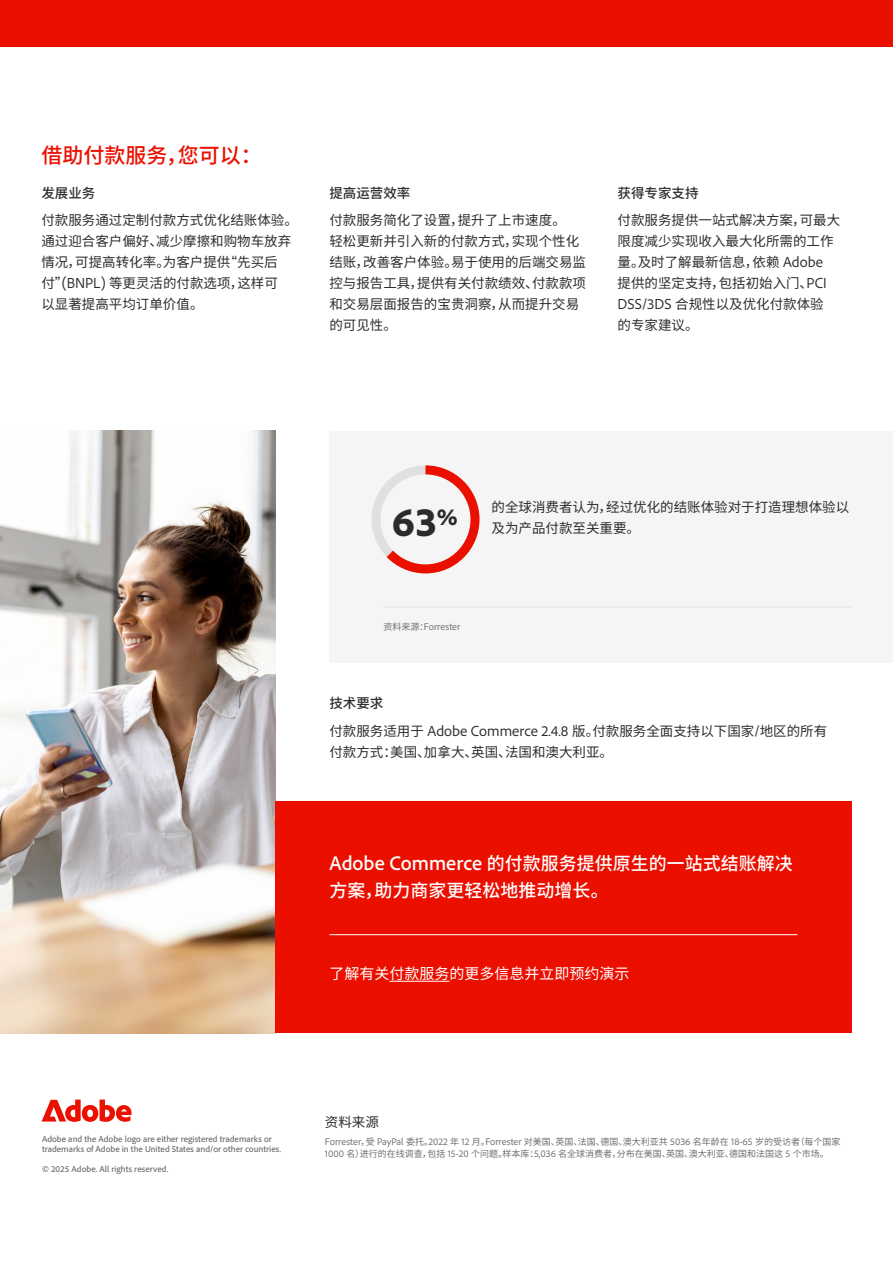
<style>
.page{position:relative;width:893px;height:1263px;background:#fff}
.page>*{position:absolute;margin:0;border:0;box-sizing:border-box;transform-origin:0 0}
.Body_Copy{font:900 34.5px "Adobe Clean Han SC";color:#2b2b2b}
.Headline{font:700 21px "Adobe Clean Han SC";color:#eb0f00}
.t1{font:700 18px/27px "Adobe Clean Han SC";color:#fff}
.Body_Copy-2{font:15px "Adobe Clean Han SC";color:#fff}
.Body_Copy-3{font:13.5px/21px "Adobe Clean Han SC";color:#2c2c2c}
.Body_Copy-4{font:700 13.5px "Adobe Clean Han SC";color:#2c2c2c}
.Body_Copy-5{font:9px/12px "Adobe Clean Han SC";color:#6e6e6e}
.Body_Copy-6{font:500 9px "Adobe Clean";color:#6e6e6e}
</style>
<div class="page">
<div style="left:329px;top:431px;width:564px;height:232px;background:#f5f5f5"></div>
<img style="left:0;top:431px;width:275px;height:602px">
<div style="left:275px;top:801px;width:576px;height:232px;background:#eb0f00"></div>
<div style="left:0;top:0;width:893px;height:46px;background:#eb0f00"></div>
<hr style="left:389px;top:981px;width:60px;height:1px;background:#fff">
<hr style="left:329px;top:934px;width:468px;height:1px;background:#fff">
<hr style="left:383px;top:607px;width:468px;height:1px;background:#b6b6b6">
<svg style="left:42px;top:1099px;width:90px;height:23px"></svg>
<svg style="left:377px;top:465px;width:103px;height:109px"></svg>
<p class="Headline" style="left:41px;top:143px;width:222px">借助付款服务，您可以：</p>
<p class="Body_Copy-4" style="left:41px;top:185px;width:56px">发展业务</p>
<p class="Body_Copy-3" style="left:41px;top:210px;width:258px">付款服务通过定制付款方式优化结账体验。通过迎合客户偏好、减少摩擦和购物车放弃情况，可提高转化率。为客户提供“先买后付”(BNPL) 等更灵活的付款选项，这样可<br>以显著提高平均订单价值。</p>
<p class="Body_Copy-4" style="left:329px;top:185px;width:83px">提高运营效率</p>
<p class="Body_Copy-3" style="left:329px;top:210px;width:258px">付款服务简化了设置，提升了上市速度。<br>轻松更新并引入新的付款方式，实现个性化结账，改善客户体验。易于使用的后端交易监控与报告工具，提供有关付款绩效、付款款项和交易层面报告的宝贵洞察，从而提升交易的可见性。</p>
<p class="Body_Copy-4" style="left:617px;top:185px;width:82px">获得专家支持</p>
<p class="Body_Copy-3" style="left:617px;top:210px;width:224px">付款服务提供一站式解决方案，可最大限度减少实现收入最大化所需的工作量。及时了解最新信息，依赖 Adobe<br>提供的坚定支持，包括初始入门、PCI<br>DSS/3DS 合规性以及优化付款体验的专家建议。</p>
<p class="Body_Copy" style="left:392px;top:504px;width:67px">63<sup>%</sup></p>
<p class="Body_Copy-3" style="left:491px;top:497px;width:359px">的全球消费者认为，经过优化的结账体验对于打造理想体验以及为产品付款至关重要。</p>
<p class="Body_Copy-5" style="left:383px;top:621px;width:78px">资料来源：Forrester</p>
<p class="Body_Copy-4" style="left:329px;top:696px;width:55px">技术要求</p>
<p class="Body_Copy-3" style="left:329px;top:721px;width:499px">付款服务适用于 Adobe Commerce 2.4.8 版。付款服务全面支持以下国家/地区的所有付款方式：美国、加拿大、英国、法国和澳大利亚。</p>
<p class="t1" style="left:329px;top:850px;width:465px">Adobe Commerce 的付款服务提供原生的一站式结账解决方案，助力商家更轻松地推动增长。</p>
<p class="Body_Copy-2" style="left:329px;top:965px;width:301px">了解有关付款服务的更多信息并立即预约演示</p>
<p class="Body_Copy-6" style="left:42px;top:1133px;width:231px">Adobe and the Adobe logo are either registered trademarks or</p>
<p class="Body_Copy-6" style="left:42px;top:1143px;width:241px">trademarks of Adobe in the United States and/or other countries.</p>
<p class="Body_Copy-6" style="left:42px;top:1163px;width:128px">© 2025 Adobe. All rights reserved.</p>
<p class="Body_Copy-3" style="left:325px;top:1111px;width:55px">资料来源</p>
<p class="Body_Copy-5" style="left:325px;top:1136px;width:517px">Forrester，受 PayPal 委托。2022 年 12 月。Forrester 对美国、英国、法国、德国、澳大利亚共 5036 名年龄在 18-65 岁的受访者（每个国家<br>1000 名）进行的在线调查，包括 15-20 个问题。样本库：5,036 名全球消费者，分布在美国、英国、澳大利亚、德国和法国这 5 个市场。</p>
</div>
